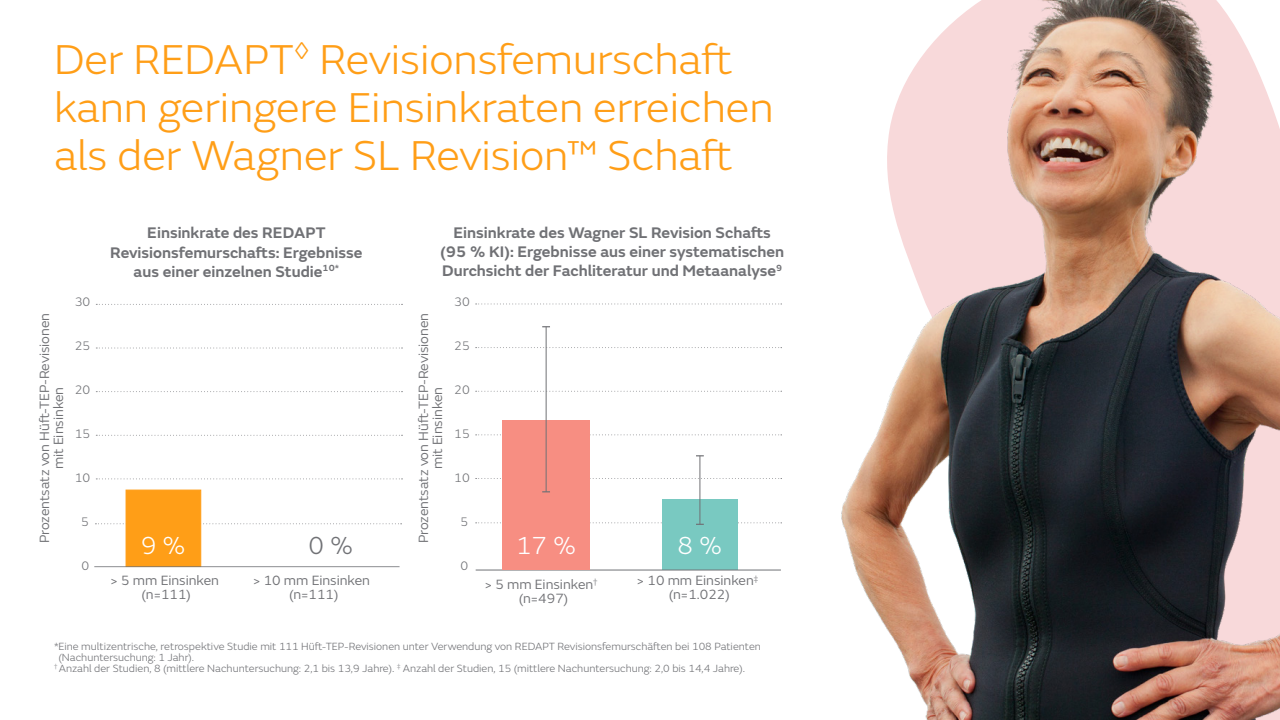
<style>
.page{position:relative;width:1280px;height:720px;background:#fff}
.page>*{position:absolute;margin:0;border:0;box-sizing:border-box;transform-origin:0 0}
.t1{font:300 43.5px/48px "SN Emeric";color:#ff9e17}
.t2{font:300 25.7px "SN Emeric";color:#fff}
.t3{font:300 25.7px "SN Emeric";color:#707175}
.t4{font:600 16px/19.2px "SN Emeric";color:#707175;text-align:center}
.t5{font:14px/14px "SN Emeric";color:#707175;text-align:center}
.t6{font:300 12.9px "SN Emeric";color:#707175}
.t7{font:300 10.9px "SN Emeric";color:#707175}
</style>
<div class="page">
<svg style="left:476px;top:303px;width:306px;height:1px"></svg>
<svg style="left:476px;top:347px;width:306px;height:1px"></svg>
<svg style="left:476px;top:391px;width:306px;height:1px"></svg>
<svg style="left:476px;top:434px;width:306px;height:1px"></svg>
<svg style="left:476px;top:478px;width:306px;height:1px"></svg>
<div style="left:662px;top:499px;width:76px;height:71px;background:#79c9c1"></div>
<svg style="left:95px;top:523px;width:307px;height:1px"></svg>
<img style="left:841px;top:0;width:439px;height:720px">
<hr style="left:476px;top:570px;width:305px;height:1px;background:#707175">
<svg style="left:96px;top:304px;width:307px;height:1px"></svg>
<svg style="left:96px;top:348px;width:307px;height:1px"></svg>
<svg style="left:96px;top:391px;width:307px;height:1px"></svg>
<svg style="left:96px;top:435px;width:307px;height:1px"></svg>
<svg style="left:96px;top:478px;width:307px;height:1px"></svg>
<div style="left:126px;top:490px;width:75px;height:77px;background:#ff9e17;border:1px solid #ff9e17"></div>
<hr style="left:94px;top:566px;width:306px;height:1px;background:#707175">
<svg style="left:476px;top:522px;width:306px;height:3px"></svg>
<hr style="left:699px;top:456px;width:1px;height:68px;background:#707175">
<div style="left:502px;top:420px;width:88px;height:150px;background:#f78e82"></div>
<hr style="left:546px;top:327px;width:1px;height:165px;background:#707175">
<h1 class="t1" style="left:54px;top:35px;width:721px">Der REDAPT<sup>◊</sup> Revisionsfemurschaft kann geringere Einsinkraten erreichen als der Wagner SL Revision™ Schaft</h1>
<p class="t5" style="left:37px;top:543px;width:232px;rotate:-90deg">Prozentsatz von Hüft-TEP-Revisionen mit Einsinken</p>
<p class="t6" style="left:75px;top:294px;width:17px">30</p>
<p class="t6" style="left:75px;top:338px;width:17px">25</p>
<p class="t6" style="left:75px;top:382px;width:17px">20</p>
<p class="t6" style="left:75px;top:426px;width:17px">15</p>
<p class="t6" style="left:75px;top:470px;width:17px">10</p>
<p class="t6" style="left:81px;top:514px;width:9px">5</p>
<p class="t6" style="left:81px;top:558px;width:9px">0</p>
<h3 class="t4" style="left:110px;top:223px;width:254px">Einsinkrate des REDAPT<br>Revisionsfemurschafts: Ergebnisse aus einer einzelnen Studie<sup>10*</sup></h3>
<h3 class="t4" style="left:440px;top:223px;width:346px">Einsinkrate des Wagner SL Revision Schafts (95 % KI): Ergebnisse aus einer systematischen<br>Durchsicht der Fachliteratur und Metaanalyse<sup>9</sup></h3>
<p class="t6" style="left:454px;top:294px;width:17px">30</p>
<p class="t6" style="left:454px;top:338px;width:17px">25</p>
<p class="t6" style="left:454px;top:382px;width:17px">20</p>
<p class="t6" style="left:454px;top:426px;width:17px">15</p>
<p class="t6" style="left:454px;top:470px;width:17px">10</p>
<p class="t6" style="left:460px;top:514px;width:9px">5</p>
<p class="t6" style="left:460px;top:558px;width:9px">0</p>
<p class="t5" style="left:416px;top:543px;width:232px;rotate:-90deg">Prozentsatz von Hüft-TEP-Revisionen mit Einsinken</p>
<h2 class="t2" style="left:141px;top:530px;width:46px">9 %</h2>
<h2 class="t2" style="left:516px;top:530px;width:62px">17 %</h2>
<h2 class="t2" style="left:678px;top:530px;width:46px">8 %</h2>
<p class="t5" style="left:637px;top:574px;width:123px">&gt; 10 mm Einsinken<sup>‡ </sup>(n=1.022)</p>
<h2 class="t3" style="left:309px;top:530px;width:46px">0 %</h2>
<p class="t5" style="left:111px;top:574px;width:110px">&gt; 5 mm Einsinken (n=111)</p>
<p class="t5" style="left:253px;top:574px;width:118px">&gt; 10 mm Einsinken (n=111)</p>
<p class="t5" style="left:485px;top:577px;width:114px">&gt; 5 mm Einsinken<sup>† </sup>(n=497)</p>
<p class="t7" style="left:54px;top:640px;width:708px">*Eine multizentrische, retrospektive Studie mit 111 Hüft-TEP-Revisionen unter Verwendung von REDAPT Revisionsfemurschäften bei 108 Patienten</p>
<p class="t7" style="left:59px;top:651px;width:137px">(Nachuntersuchung: 1 Jahr).</p>
<p class="t7" style="left:54px;top:662px;width:693px"><sup>†</sup> Anzahl der Studien, 8 (mittlere Nachuntersuchung: 2,1 bis 13,9 Jahre). <sup>‡</sup> Anzahl der Studien, 15 (mittlere Nachuntersuchung: 2,0 bis 14,4 Jahre).</p>
</div>
